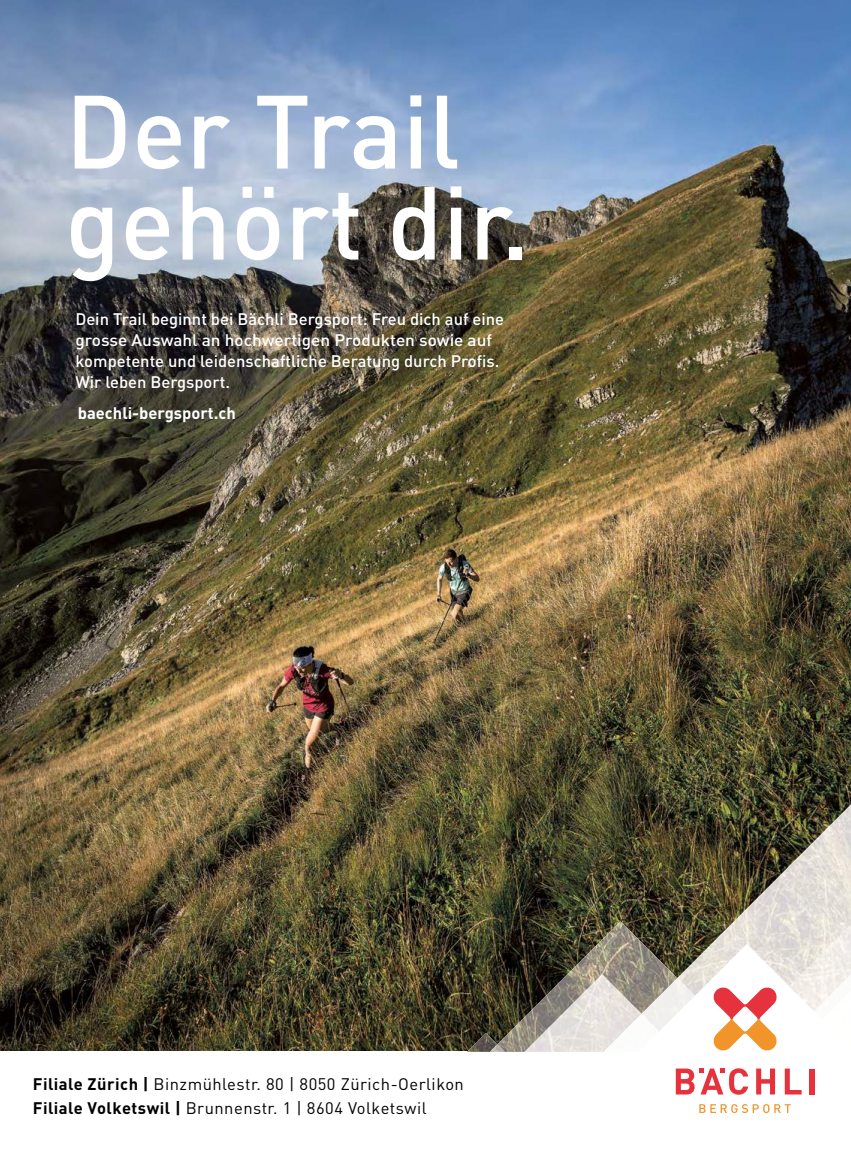
<style>
.page{position:relative;width:851px;height:1149px;background:#fff}
.page>*{position:absolute;margin:0;border:0;box-sizing:border-box;transform-origin:0 0}
.t1{font:500 102.3px/91.1px "DINOT";color:#fff}
.t2{font:500 16.5px/21px "DINOT";color:#fff}
.t3{font:16.5px/24px "DINOT";letter-spacing:.03em;color:#000}
.t4{font:700 16.5px "DINOT";color:#fff}
.s1{font-weight:700}
</style>
<div class="page">
<img style="left:0;top:0;width:850px;height:1051px">
<img style="left:770px;top:804px;width:80px;height:139px">
<img style="left:723px;top:884px;width:47px;height:59px">
<img style="left:677px;top:930px;width:47px;height:13px">
<img style="left:789px;top:924px;width:61px;height:19px">
<img style="left:497px;top:920px;width:180px;height:67px">
<img style="left:524px;top:974px;width:18px;height:13px">
<svg style="left:542px;top:943px;width:308px;height:152px"></svg>
<div style="left:809px;top:1068px;width:5px;height:26px;background:#e5323d"></div>
<svg style="left:370px;top:987px;width:432px;height:126px"></svg>
<h1 class="t1" style="left:65px;top:82px;width:465px">Der Trail gehört dir.</h1>
<p class="t2" style="left:75px;top:307px;width:430px">Dein Trail beginnt bei Bächli Bergsport: Freu dich auf eine grosse Auswahl an hochwertigen Produkten sowie auf kompetente und leidenschaftliche Beratung durch Profis.<br>Wir leben Bergsport.</p>
<p class="t4" style="left:78px;top:401px;width:159px">baechli-bergsport.ch</p>
<p class="t3" style="left:33px;top:1070px;width:432px"><span class="s1">Filiale Zürich |</span> Binzmühlestr. 80 | 8050 Zürich-Oerlikon<br><span class="s1">Filiale Volketswil |</span> Brunnenstr. 1 | 8604 Volketswil</p>
</div>
